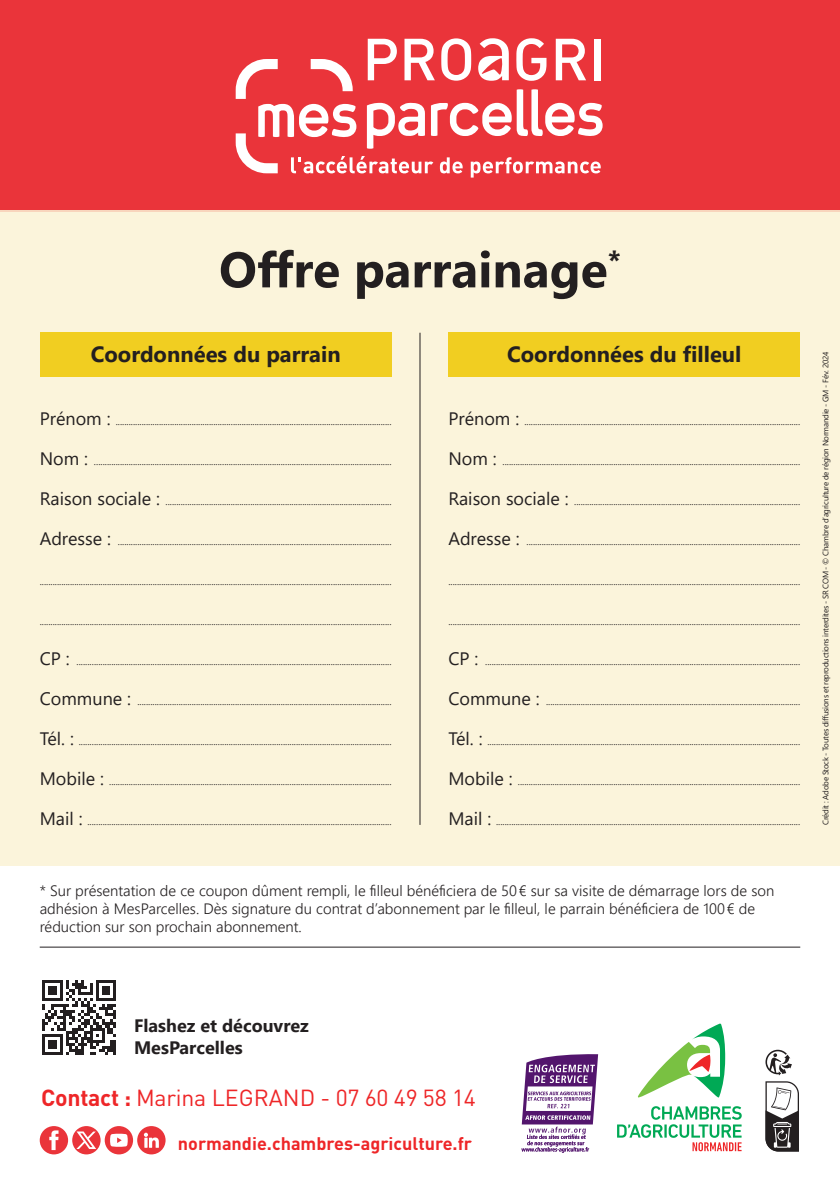
<style>
.page{position:relative;width:840px;height:1191px;background:#fff}
.page>*{position:absolute;margin:0;border:0;box-sizing:border-box;transform-origin:0 0}
.t1{font:700 50px "Segoe UI";color:#231f20}
.t2{font:23px "DINOT";letter-spacing:-.01em;color:#ee2628}
.t3{font:700 22px "Segoe UI";color:#231f20}
.t4{font:700 18px "DINOT";color:#ee2628}
.t5{font:700 18px/21.6px "Segoe UI";color:#231f20}
.t6{font:300 15px/18px "Segoe UI";color:#231f20}
.t7{font:10px "Segoe UI";color:#231f20}
.t8{font:8px "Segoe UI";letter-spacing:-.03em;color:#231f20}
.s1{font-size:18px}
.s2{font-weight:700}
</style>
<div class="page">
<div style="left:0;top:0;width:839px;height:212px;background:#ea343a"></div>
<div style="left:0;top:210px;width:839px;height:655px;background:#fbf3d5"></div>
<hr style="left:419px;top:333px;width:1px;height:492px;background:#231f20">
<div style="left:40px;top:333px;width:351px;height:44px;background:#f1ce21"></div>
<div style="left:448px;top:333px;width:351px;height:44px;background:#f1ce21"></div>
<hr style="left:40px;top:946px;width:759px;height:1px;background:#231f20">
<svg style="left:42px;top:980px;width:74px;height:74px"></svg>
<svg style="left:235px;top:38px;width:367px;height:140px"></svg>
<svg style="left:40px;top:1126px;width:125px;height:28px"></svg>
<svg style="left:638px;top:1023px;width:86px;height:74px"></svg>
<svg style="left:617px;top:1106px;width:124px;height:45px"></svg>
<svg style="left:521px;top:1054px;width:78px;height:98px"></svg>
<svg style="left:765px;top:1049px;width:34px;height:103px"></svg>
<h1 class="t1" style="left:219px;top:222px;width:403px">Offre parrainage<sup>*</sup></h1>
<h3 class="t3" style="left:91px;top:334px;width:251px">Coordonnées du parrain</h3>
<p class="t7" style="left:40px;top:412px;width:353px"><span class="s1">Prénom :</span> ...............................................................................................................................</p>
<p class="t7" style="left:40px;top:452px;width:353px"><span class="s1">Nom :</span> .........................................................................................................................................</p>
<p class="t7" style="left:40px;top:492px;width:353px"><span class="s1">Raison sociale :</span> ........................................................................................................</p>
<p class="t7" style="left:40px;top:532px;width:353px"><span class="s1">Adresse :</span> ..............................................................................................................................</p>
<p class="t7" style="left:40px;top:572px;width:353px">..................................................................................................................................................................</p>
<p class="t7" style="left:40px;top:612px;width:353px">..................................................................................................................................................................</p>
<p class="t7" style="left:40px;top:652px;width:353px"><span class="s1">CP :</span> .................................................................................................................................................</p>
<p class="t7" style="left:40px;top:692px;width:353px"><span class="s1">Commune :</span> .....................................................................................................................</p>
<p class="t7" style="left:40px;top:732px;width:353px"><span class="s1">Tél. :</span> ................................................................................................................................................</p>
<p class="t7" style="left:40px;top:772px;width:353px"><span class="s1">Mobile :</span> ..................................................................................................................................</p>
<p class="t7" style="left:40px;top:812px;width:353px"><span class="s1">Mail :</span> ............................................................................................................................................</p>
<h3 class="t3" style="left:507px;top:334px;width:236px">Coordonnées du filleul</h3>
<p class="t7" style="left:448px;top:412px;width:353px"><span class="s1">Prénom :</span> ...............................................................................................................................</p>
<p class="t7" style="left:448px;top:452px;width:353px"><span class="s1">Nom :</span> .........................................................................................................................................</p>
<p class="t7" style="left:448px;top:492px;width:353px"><span class="s1">Raison sociale :</span> ........................................................................................................</p>
<p class="t7" style="left:448px;top:532px;width:353px"><span class="s1">Adresse :</span> ..............................................................................................................................</p>
<p class="t7" style="left:448px;top:572px;width:353px">..................................................................................................................................................................</p>
<p class="t7" style="left:448px;top:612px;width:353px">..................................................................................................................................................................</p>
<p class="t7" style="left:448px;top:652px;width:353px"><span class="s1">CP :</span> .................................................................................................................................................</p>
<p class="t7" style="left:448px;top:692px;width:353px"><span class="s1">Commune :</span> .....................................................................................................................</p>
<p class="t7" style="left:448px;top:732px;width:353px"><span class="s1">Tél. :</span> ................................................................................................................................................</p>
<p class="t7" style="left:448px;top:772px;width:353px"><span class="s1">Mobile :</span> ..................................................................................................................................</p>
<p class="t7" style="left:448px;top:812px;width:353px"><span class="s1">Mail :</span> ............................................................................................................................................</p>
<p class="t8" style="left:817px;top:825px;width:475px;rotate:-90deg">Crédit : Adobe Stock - Toutes diffusions et reproductions interdites - SR COM - © Chambre d’agriculture de région Normandie - GM - Fév. 2024</p>
<p class="t6" style="left:40px;top:880px;width:735px">* Sur présentation de ce coupon dûment rempli, le filleul bénéficiera de 50€ sur sa visite de démarrage lors de son adhésion à MesParcelles. Dès signature du contrat d’abonnement par le filleul, le parrain bénéficiera de 100€ de réduction sur son prochain abonnement.</p>
<h3 class="t5" style="left:134px;top:1013px;width:176px">Flashez et découvrez<br>MesParcelles</h3>
<h2 class="t2" style="left:41px;top:1083px;width:436px"><span class="s2">Contact :</span> Marina LEGRAND - 07 60 49 58 14</h2>
<h3 class="t4" style="left:178px;top:1131px;width:295px">normandie.chambres-agriculture.fr</h3>
</div>
